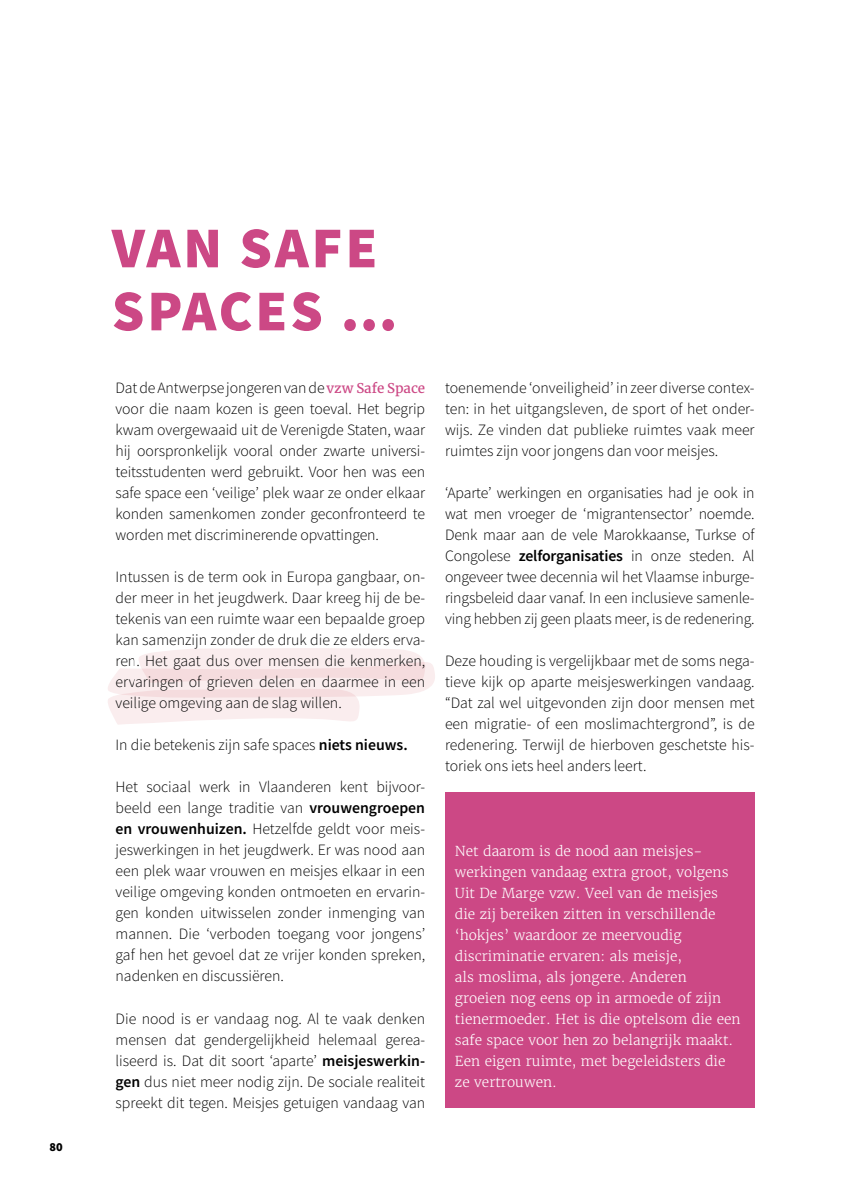
<style>
.page{position:relative;width:844px;height:1191px;background:#fff}
.page>*{position:absolute;margin:0;border:0;box-sizing:border-box;transform-origin:0 0}
.t1{font:900 57.75px/63px "Source Sans Pro";letter-spacing:.05em;color:#cc4885}
.t2{font:300 15.75px/21px "Source Sans Pro";color:#000;text-align:justify}
.t3{font:300 13.65px/21px "Merriweather";color:#fff}
.t4{font:900 12.25px "Source Sans Pro";color:#000}
.s1{font-family:"Merriweather";font-weight:400;font-size:13.47px;color:#cc4885}
.s2{font-weight:600}
</style>
<div class="page">
<div style="left:445px;top:792px;width:309px;height:315px;background:#cc4885"></div>
<svg style="left:108px;top:648px;width:327px;height:76px"></svg>
<p class="t4" style="left:50px;top:1138px;width:15px">80</p>
<h1 class="t1" style="left:112px;top:216px;width:287px">VAN SAFE<br>SPACES …</h1>
<p class="t2" style="left:115px;top:377px;width:311px">Dat de Antwerpse jongeren van de <span class="s1">vzw Safe Space </span>voor die naam kozen is geen toeval. Het begrip kwam overgewaaid uit de Verenigde Staten, waar hij oorspronkelijk vooral onder zwarte universi&shy;teitsstudenten werd gebruikt. Voor hen was een safe space een ‘veilige’ plek waar ze onder elkaar konden samenkomen zonder geconfronteerd te worden met discriminerende opvattingen.</p>
<p class="t2" style="left:115px;top:566px;width:311px">Intussen is de term ook in Europa gangbaar, on&shy;der meer in het jeugdwerk. Daar kreeg hij de be&shy;tekenis van een ruimte waar een bepaalde groep kan samenzijn zonder de druk die ze elders erva&shy;ren. Het gaat dus over mensen die kenmerken, ervaringen of grieven delen en daarmee in een veilige omgeving aan de slag willen.</p>
<p class="t2" style="left:115px;top:734px;width:293px">In die betekenis zijn safe spaces <span class="s2">niets nieuws.</span></p>
<p class="t2" style="left:115px;top:776px;width:311px">Het sociaal werk in Vlaanderen kent bijvoor&shy;beeld een lange traditie van <span class="s2">vrouwengroepen en vrouwenhuizen.</span> Hetzelfde geldt voor meis&shy;jeswerkingen in het jeugdwerk. Er was nood aan een plek waar vrouwen en meisjes elkaar in een veilige omgeving konden ontmoeten en ervarin&shy;gen konden uitwisselen zonder inmenging van mannen. Die ‘verboden toegang voor jongens’ gaf hen het gevoel dat ze vrijer konden spreken, nadenken en discussiëren.</p>
<p class="t2" style="left:115px;top:1007px;width:311px">Die nood is er vandaag nog. Al te vaak denken mensen dat gendergelijkheid helemaal gerea&shy;liseerd is. Dat dit soort ‘aparte’ <span class="s2">meisjeswerkin&shy;gen</span> dus niet meer nodig zijn. De sociale realiteit spreekt dit tegen. Meisjes getuigen vandaag van</p>
<p class="t2" style="left:445px;top:377px;width:311px">toenemende ‘onveiligheid’ in zeer diverse contex&shy;ten: in het uitgangsleven, de sport of het onder&shy;wijs. Ze vinden dat publieke ruimtes vaak meer ruimtes zijn voor jongens dan voor meisjes.</p>
<p class="t2" style="left:445px;top:482px;width:311px">‘Aparte’ werkingen en organisaties had je ook in wat men vroeger de ‘migrantensector’ noemde.<br>Denk maar aan de vele Marokkaanse, Turkse of Congolese <span class="s2">zelforganisaties</span> in onze steden. Al ongeveer twee decennia wil het Vlaamse inburge&shy;ringsbeleid daar vanaf. In een inclusieve samenle&shy;ving hebben zij geen plaats meer, is de redenering.</p>
<p class="t2" style="left:445px;top:650px;width:311px">Deze houding is vergelijkbaar met de soms nega&shy;tieve kijk op aparte meisjeswerkingen vandaag. “Dat zal wel uitgevonden zijn door mensen met een migratie- of een moslimachtergrond”, is de redenering. Terwijl de hierboven geschetste his&shy;toriek ons iets heel anders leert.</p>
<p class="t3" style="left:455px;top:840px;width:287px">Net daarom is de nood aan meisjes&shy;werkingen vandaag extra groot, volgens Uit De Marge vzw. Veel van de meisjes die zij bereiken zitten in verschillende ‘hokjes’ waardoor ze meervoudig discriminatie ervaren: als meisje,<br>als moslima, als jongere. Anderen groeien nog eens op in armoede of zijn tienermoeder. Het is die optelsom die een safe space voor hen zo belangrijk maakt.<br>Een eigen ruimte, met begeleidsters die ze vertrouwen.</p>
</div>
